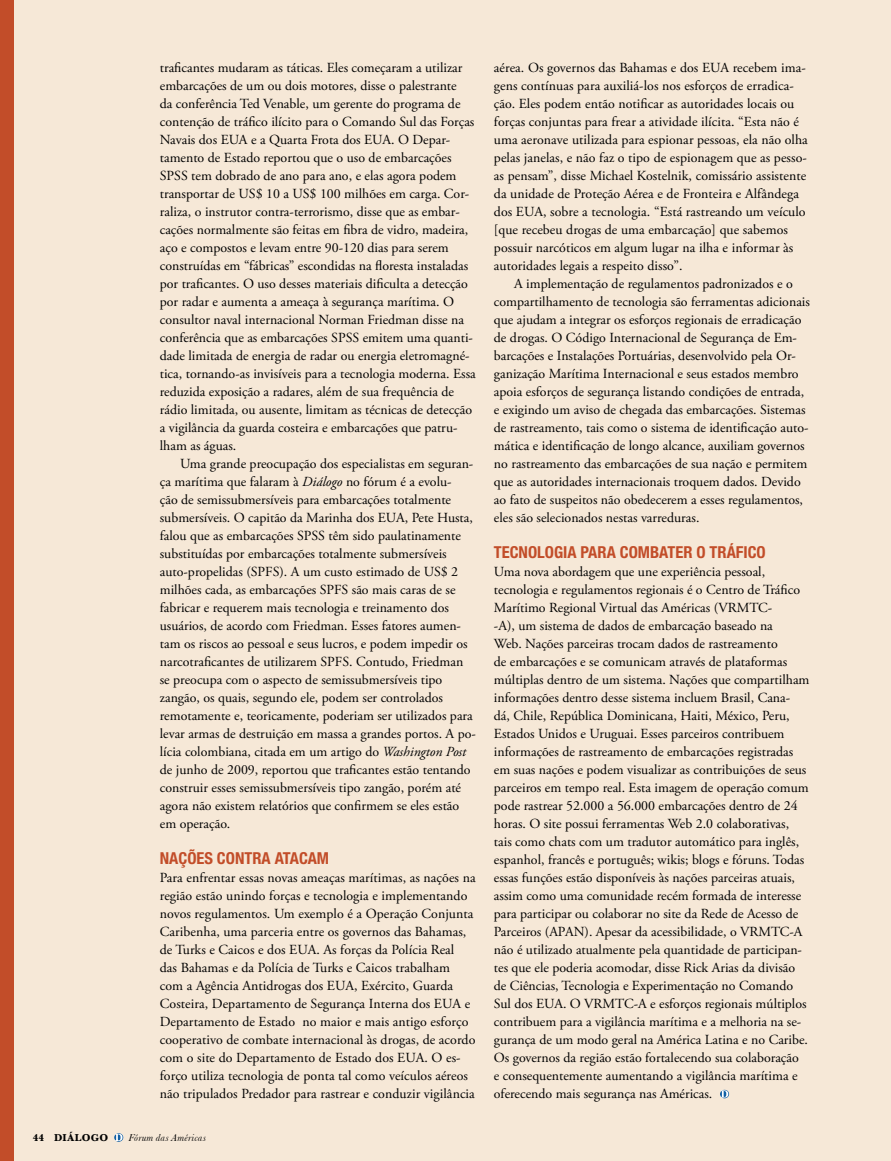
<style>
.page{position:relative;width:891px;height:1161px;background:#f6e8d7}
.page>*{position:absolute;margin:0;border:0;box-sizing:border-box;transform-origin:0 0}
.t1{font:700 condensed 16.5px "Helvetica Neue LT Std";color:#c24d29}
.t2{font:13.8px/18px "Adobe Garamond Pro";color:#000}
.t3{font:italic 10.5px "Baskerville";letter-spacing:.03em;color:#000}
.t4{font:700 10.5px "Baskerville";letter-spacing:.035em;color:#000}
.s1{font-style:italic}
</style>
<div class="page">
<svg style="left:114px;top:1133px;width:9px;height:9px"></svg>
<svg style="left:115px;top:1134px;width:8px;height:7px"></svg>
<div style="left:0;top:0;width:14px;height:1161px;background:#c24d29"></div>
<svg style="left:721px;top:1090px;width:7px;height:8px"></svg>
<p class="t2" style="left:160px;top:59px;width:317px">traficantes mudaram as táticas. Eles começaram a utilizar embarcações de um ou dois motores, disse o palestrante<br>da conferência Ted Venable, um gerente do programa de contenção de tráfico ilícito para o Comando Sul das Forças Navais dos EUA e a Quarta Frota dos EUA. O Depar&shy;tamento de Estado reportou que o uso de embarcações SPSS tem dobrado de ano para ano, e elas agora podem transportar de US$ 10 a US$ 100 milhões em carga. Cor&shy;raliza, o instrutor contra-terrorismo, disse que as embar&shy;cações normalmente são feitas em fibra de vidro, madeira, aço e compostos e levam entre 90-120 dias para serem construídas em “fábricas” escondidas na floresta instaladas por traficantes. O uso desses materiais dificulta a detecção por radar e aumenta a ameaça à segurança marítima. O consultor naval internacional Norman Friedman disse na conferência que as embarcações SPSS emitem uma quanti&shy;dade limitada de energia de radar ou energia eletromagné&shy;tica, tornando-as invisíveis para a tecnologia moderna. Essa reduzida exposição a radares, além de sua frequência de rádio limitada, ou ausente, limitam as técnicas de detecção a vigilância da guarda costeira e embarcações que patru&shy;lham as águas.</p>
<p class="t2" style="left:160px;top:455px;width:318px;text-indent:20px">Uma grande preocupação dos especialistas em seguran&shy;ça marítima que falaram à <span class="s1">Diálogo</span> no fórum é a evolu-<br>ção de semissubmersíveis para embarcações totalmente submersíveis. O capitão da Marinha dos EUA, Pete Husta, falou que as embarcações SPSS têm sido paulatinamente substituídas por embarcações totalmente submersíveis auto-propelidas (SPFS). A um custo estimado de US$ 2 milhões cada, as embarcações SPFS são mais caras de se fabricar e requerem mais tecnologia e treinamento dos usuários, de acordo com Friedman. Esses fatores aumen&shy;tam os riscos ao pessoal e seus lucros, e podem impedir os narcotraficantes de utilizarem SPFS. Contudo, Friedman se preocupa com o aspecto de semissubmersíveis tipo zangão, os quais, segundo ele, podem ser controlados remotamente e, teoricamente, poderiam ser utilizados para levar armas de destruição em massa a grandes portos. A po&shy;lícia colombiana, citada em um artigo do <span class="s1">Washington Post </span>de junho de 2009, reportou que traficantes estão tentando construir esses semissubmersíveis tipo zangão, porém até agora não existem relatórios que confirmem se eles estão em operação.</p>
<p class="t1" style="left:160px;top:848px;width:171px">NAÇÕES CONTRA ATACAM</p>
<p class="t2" style="left:160px;top:869px;width:317px">Para enfrentar essas novas ameaças marítimas, as nações na região estão unindo forças e tecnologia e implementando novos regulamentos. Um exemplo é a Operação Conjunta Caribenha, uma parceria entre os governos das Bahamas, de Turks e Caicos e dos EUA. As forças da Polícia Real<br>das Bahamas e da Polícia de Turks e Caicos trabalham com a Agência Antidrogas dos EUA, Exército, Guarda Costeira, Departamento de Segurança Interna dos EUA e Departamento de Estado no maior e mais antigo esforço cooperativo de combate internacional às drogas, de acordo com o site do Departamento de Estado dos EUA. O es&shy;forço utiliza tecnologia de ponta tal como veículos aéreos não tripulados Predador para rastrear e conduzir vigilância</p>
<p class="t4" style="left:33px;top:1131px;width:77px">44 DIÁLOGO</p>
<p class="t3" style="left:128px;top:1131px;width:79px">Fórum das Américas</p>
<p class="t2" style="left:494px;top:59px;width:315px">aérea. Os governos das Bahamas e dos EUA recebem ima&shy;gens contínuas para auxiliá-los nos esforços de erradica&shy;ção. Eles podem então notificar as autoridades locais ou forças conjuntas para frear a atividade ilícita. “Esta não é uma aeronave utilizada para espionar pessoas, ela não olha pelas janelas, e não faz o tipo de espionagem que as pesso&shy;as pensam”, disse Michael Kostelnik, comissário assistente da unidade de Proteção Aérea e de Fronteira e Alfândega dos EUA, sobre a tecnologia. “Está rastreando um veículo [que recebeu drogas de uma embarcação] que sabemos possuir narcóticos em algum lugar na ilha e informar às autoridades legais a respeito disso”.</p>
<p class="t2" style="left:494px;top:275px;width:318px;text-indent:20px">A implementação de regulamentos padronizados e o compartilhamento de tecnologia são ferramentas adicionais que ajudam a integrar os esforços regionais de erradicação de drogas. O Código Internacional de Segurança de Em&shy;barcações e Instalações Portuárias, desenvolvido pela Or&shy;ganização Marítima Internacional e seus estados membro apoia esforços de segurança listando condições de entrada, e exigindo um aviso de chegada das embarcações. Sistemas de rastreamento, tais como o sistema de identificação auto&shy;mática e identificação de longo alcance, auxiliam governos no rastreamento das embarcações de sua nação e permitem que as autoridades internacionais troquem dados. Devido ao fato de suspeitos não obedecerem a esses regulamentos, eles são selecionados nestas varreduras.</p>
<p class="t1" style="left:494px;top:542px;width:273px">TECNOLOGIA PARA COMBATER O TRÁFICO</p>
<p class="t2" style="left:494px;top:563px;width:317px">Uma nova abordagem que une experiência pessoal, tecnologia e regulamentos regionais é o Centro de Tráfico Marítimo Regional Virtual das Américas (VRMTC-<br>-A), um sistema de dados de embarcação baseado na<br>Web. Nações parceiras trocam dados de rastreamento<br>de embarcações e se comunicam através de plataformas múltiplas dentro de um sistema. Nações que compartilham informações dentro desse sistema incluem Brasil, Cana&shy;dá, Chile, República Dominicana, Haiti, México, Peru, Estados Unidos e Uruguai. Esses parceiros contribuem informações de rastreamento de embarcações registradas em suas nações e podem visualizar as contribuições de seus parceiros em tempo real. Esta imagem de operação comum pode rastrear 52.000 a 56.000 embarcações dentro de 24 horas. O site possui ferramentas Web 2.0 colaborativas, tais como chats com um tradutor automático para inglês, espanhol, francês e português; wikis; blogs e fóruns. Todas essas funções estão disponíveis às nações parceiras atuais, assim como uma comunidade recém formada de interesse para participar ou colaborar no site da Rede de Acesso de Parceiros (APAN). Apesar da acessibilidade, o VRMTC-A não é utilizado atualmente pela quantidade de participan&shy;tes que ele poderia acomodar, disse Rick Arias da divisão de Ciências, Tecnologia e Experimentação no Comando Sul dos EUA. O VRMTC-A e esforços regionais múltiplos contribuem para a vigilância marítima e a melhoria na se&shy;gurança de um modo geral na América Latina e no Caribe.<br>Os governos da região estão fortalecendo sua colaboração<br>e consequentemente aumentando a vigilância marítima e oferecendo mais segurança nas Américas.</p>
</div>
